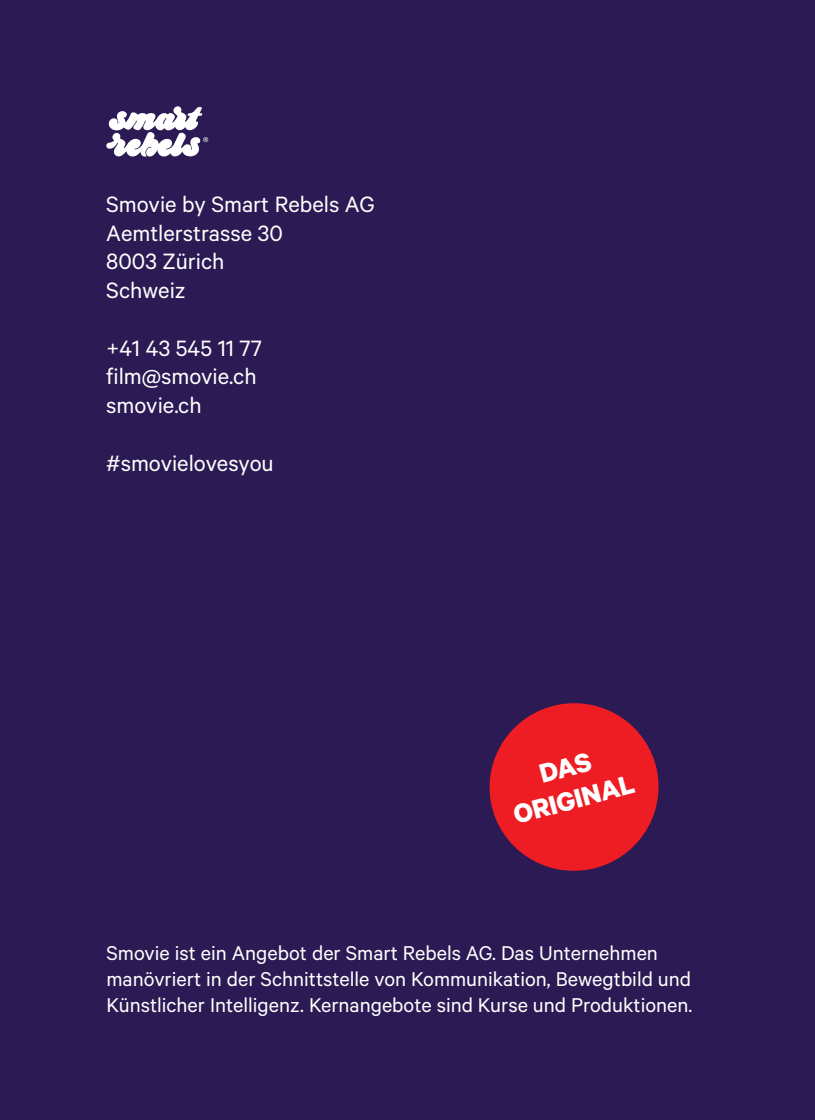
<style>
.page{position:relative;width:815px;height:1120px;background:#2b1a53}
.page>*{position:absolute;margin:0;border:0;box-sizing:border-box;transform-origin:0 0}
.t1{font:700 30px "Calibre";color:#fff}
.t2{font:25px "Calibre";color:#fff}
.t3{font:22.5px/26.2px "Calibre";color:#fff}
</style>
<div class="page">
<svg style="left:106px;top:106px;width:102px;height:51px"></svg>
<svg style="left:489px;top:703px;width:170px;height:168px"></svg>
<p class="t2" style="left:106px;top:189px;width:270px">Smovie by Smart Rebels AG</p>
<p class="t2" style="left:106px;top:218px;width:178px">Aemtlerstrasse 30</p>
<p class="t2" style="left:106px;top:247px;width:120px">8003 Zürich</p>
<p class="t2" style="left:106px;top:276px;width:81px">Schweiz</p>
<p class="t2" style="left:106px;top:333px;width:157px">+41 43 545 11 77</p>
<p class="t2" style="left:106px;top:362px;width:152px">film@smovie.ch</p>
<p class="t2" style="left:106px;top:391px;width:97px">smovie.ch</p>
<p class="t2" style="left:106px;top:448px;width:169px">#smovielovesyou</p>
<p class="t1" style="left:509px;top:797px;width:126px;rotate:-15deg">ORIGINAL</p>
<p class="t3" style="left:106px;top:939px;width:587px">Smovie ist ein Angebot der Smart Rebels AG. Das Unternehmen manövriert in der Schnittstelle von Kommunikation, Bewegtbild und<br>Künstlicher Intelligenz. Kernangebote sind Kurse und Produktionen.</p>
</div>
